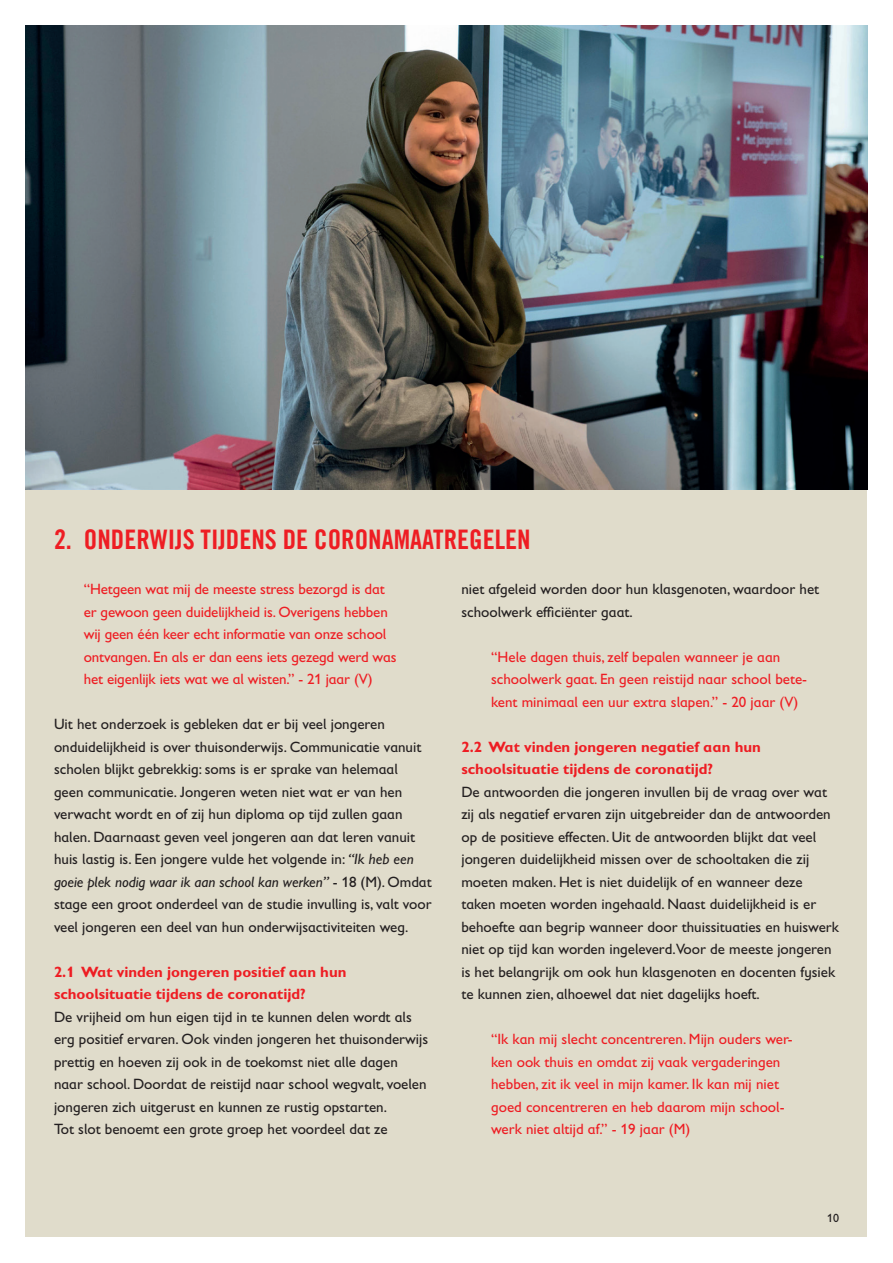
<style>
.page{position:relative;width:893px;height:1263px;background:#fff}
.page>*{position:absolute;margin:0;border:0;box-sizing:border-box;transform-origin:0 0}
.t1{font:27px "Trade Gothic LT Com Bd Cn 20";color:#ee1d23}
.t2{font:15px/22.5px "Gill Sans Infant Std";color:#231f20}
.t3{font:15px/22.5px "Gill Sans Infant Std";color:#ee1d23}
.t4{font:700 15px/22.5px "Gill Sans Infant Std";color:#ee1d23}
.t5{font:12px "Gill Sans Infant Std";color:#231f20}
.s1{font-style:italic}
</style>
<div class="page">
<div style="left:26px;top:26px;width:841px;height:1211px;background:#e0dccb"></div>
<img style="left:26px;top:26px;width:841px;height:463px">
<h1 class="t1" style="left:54px;top:523px;width:478px">2. ONDERWIJS TIJDENS DE CORONAMAATREGELEN</h1>
<p class="t3" style="left:84px;top:578px;width:314px">“Hetgeen wat mij de meeste stress bezorgd is dat er gewoon geen duidelijkheid is. Overigens hebben wij geen één keer echt informatie van onze school ontvangen. En als er dan eens iets gezegd werd was het eigenlijk iets wat we al wisten.” - 21 jaar (V)</p>
<p class="t2" style="left:54px;top:713px;width:379px">Uit het onderzoek is gebleken dat er bij veel jongeren onduidelijkheid is over thuisonderwijs. Communicatie vanuit scholen blijkt gebrekkig: soms is er sprake van helemaal<br>geen communicatie. Jongeren weten niet wat er van hen verwacht wordt en of zij hun diploma op tijd zullen gaan halen. Daarnaast geven veel jongeren aan dat leren vanuit huis lastig is. Een jongere vulde het volgende in: <span class="s1">“Ik heb een goeie plek nodig waar ik aan school kan werken”</span> - 18 (M). Omdat stage een groot onderdeel van de studie invulling is, valt voor veel jongeren een deel van hun onderwijsactiviteiten weg.</p>
<p class="t4" style="left:54px;top:960px;width:294px">2.1 Wat vinden jongeren positief aan hun schoolsituatie tijdens de coronatijd?</p>
<p class="t2" style="left:54px;top:1005px;width:376px">De vrijheid om hun eigen tijd in te kunnen delen wordt als erg positief ervaren. Ook vinden jongeren het thuisonderwijs prettig en hoeven zij ook in de toekomst niet alle dagen naar school. Doordat de reistijd naar school wegvalt, voelen jongeren zich uitgerust en kunnen ze rustig opstarten.<br>Tot slot benoemt een grote groep het voordeel dat ze</p>
<p class="t2" style="left:461px;top:578px;width:359px">niet afgeleid worden door hun klasgenoten, waardoor het schoolwerk efficiënter gaat.</p>
<p class="t3" style="left:491px;top:645px;width:317px">“Hele dagen thuis, zelf bepalen wanneer je aan schoolwerk gaat. En geen reistijd naar school bete&shy;kent minimaal een uur extra slapen.” - 20 jaar (V)</p>
<p class="t4" style="left:461px;top:735px;width:301px">2.2 Wat vinden jongeren negatief aan hun schoolsituatie tijdens de coronatijd?</p>
<p class="t2" style="left:461px;top:780px;width:379px">De antwoorden die jongeren invullen bij de vraag over wat zij als negatief ervaren zijn uitgebreider dan de antwoorden op de positieve effecten. Uit de antwoorden blijkt dat veel jongeren duidelijkheid missen over de schooltaken die zij moeten maken. Het is niet duidelijk of en wanneer deze taken moeten worden ingehaald. Naast duidelijkheid is er behoefte aan begrip wanneer door thuissituaties en huiswerk niet op tijd kan worden ingeleverd.Voor de meeste jongeren is het belangrijk om ook hun klasgenoten en docenten fysiek te kunnen zien, alhoewel dat niet dagelijks hoeft.</p>
<p class="t3" style="left:491px;top:1028px;width:303px">“Ik kan mij slecht concentreren. Mijn ouders wer&shy;ken ook thuis en omdat zij vaak vergaderingen hebben, zit ik veel in mijn kamer. Ik kan mij niet goed concentreren en heb daarom mijn school&shy;werk niet altijd af.” - 19 jaar (M)</p>
<p class="t5" style="left:827px;top:1211px;width:13px">10</p>
</div>
